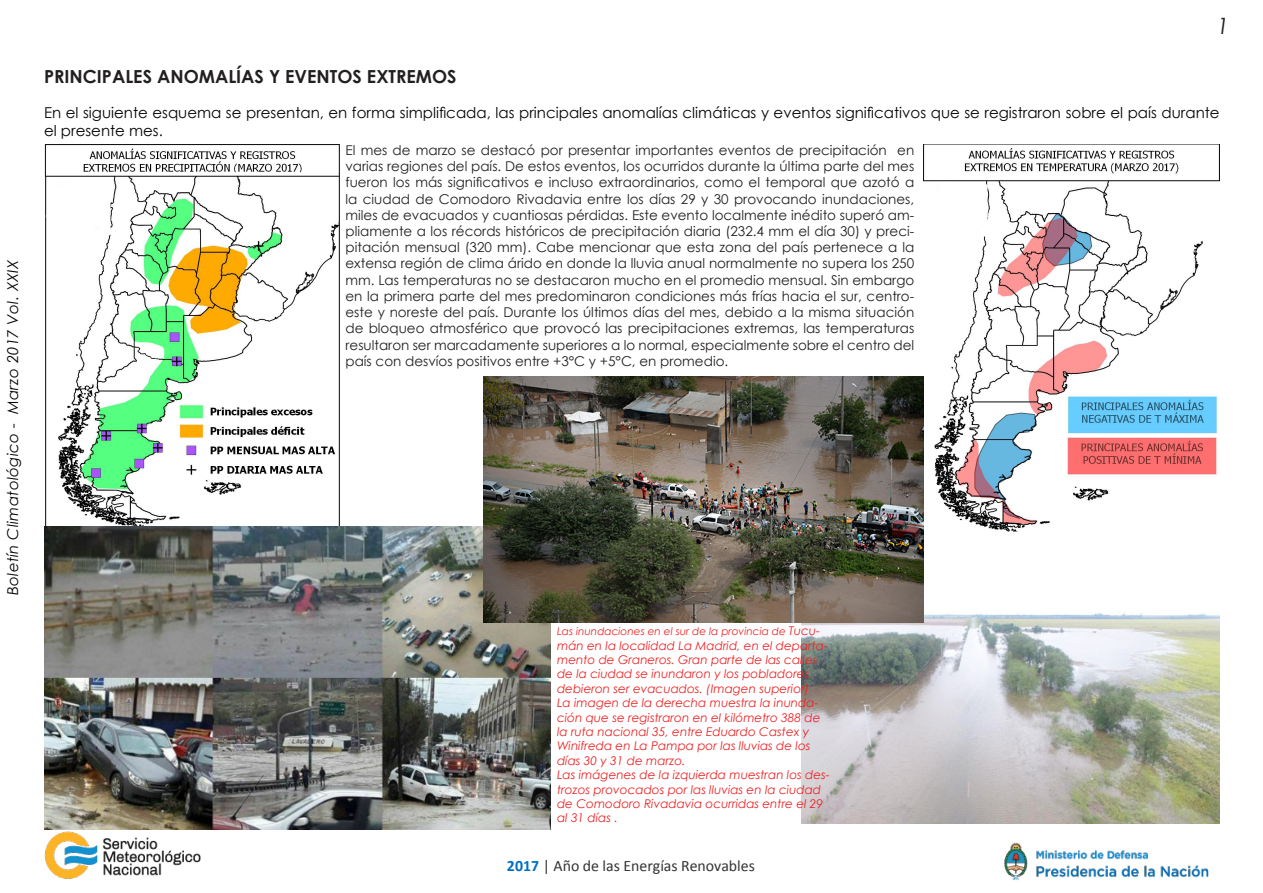
<style>
.page{position:relative;width:1263px;height:893px;background:#fff}
.page>*{position:absolute;margin:0;border:0;box-sizing:border-box;transform-origin:0 0}
.t1{font:italic 22.5px "Century Gothic";color:#231f20}
.t2{font:700 18px "Century Gothic";color:#231f20}
.t3{font:15.9px "Calibri";color:#333}
.t4{font:15px/18px "Century Gothic";color:#040503}
.t5{font:italic 15px "Century Gothic";letter-spacing:.02em;color:#040503}
.t6{font:13.5px/16.2px "Century Gothic";color:#231f20;text-align:justify}
.t7{font:italic 12px/14.4px "Century Gothic";color:#ee2123}
.t8{font:italic 10.5px "Century Gothic";color:#ee2123}
.s1{font-size:12px}
.s2{font-weight:700;color:#0070c0}
</style>
<div class="page">
<img style="left:44px;top:829px;width:160px;height:50px">
<img style="left:1004px;top:842px;width:205px;height:39px">
<img style="left:44px;top:145px;width:296px;height:381px">
<img style="left:923px;top:145px;width:296px;height:387px">
<img style="left:44px;top:526px;width:506px;height:303px">
<img style="left:802px;top:571px;width:417px;height:253px">
<img style="left:483px;top:377px;width:440px;height:246px">
<p class="t5" style="left:2px;top:595px;width:337px;rotate:-90deg">Boletín Climatológico - Marzo 2017 Vol. XXIX</p>
<p class="t1" style="left:1217px;top:10px;width:14px">1</p>
<p class="t2" style="left:44px;top:63px;width:414px">PRINCIPALES ANOMALÍAS Y EVENTOS EXTREMOS</p>
<p class="t4" style="left:44px;top:104px;width:1177px">En el siguiente esquema se presentan, en forma simplificada, las principales anomalías climáticas y eventos significativos que se registraron sobre el país durante el presente mes.</p>
<p class="t6" style="left:345px;top:142px;width:570px">El mes de marzo se destacó por presentar importantes eventos de precipitación en varias regiones del país. De estos eventos, los ocurridos durante la última parte del mes fueron los más significativos e incluso extraordinarios, como el temporal que azotó a la ciudad de Comodoro Rivadavia entre los días 29 y 30 provocando inundaciones, miles de evacuados y cuantiosas pérdidas. Este evento localmente inédito superó am&shy;pliamente a los récords históricos de precipitación diaria (232.4 mm el día 30) y preci&shy;pitación mensual (320 mm). Cabe mencionar que esta zona del país pertenece a la extensa región de clima árido en donde la lluvia anual normalmente no supera los 250 mm. Las temperaturas no se destacaron mucho en el promedio mensual. Sin embargo en la primera parte del mes predominaron condiciones más frías hacia el sur, centro&shy;este y noreste del país. Durante los últimos días del mes, debido a la misma situación de bloqueo atmosférico que provocó las precipitaciones extremas, las temperaturas resultaron ser marcadamente superiores a lo normal, especialmente sobre el centro del país con desvíos positivos entre +3°C y +5°C, en promedio.</p>
<p class="t8" style="left:557px;top:624px;width:265px">Las inundaciones en el sur de la provincia de <span class="s1">Tucu-</span></p>
<p class="t7" style="left:557px;top:638px;width:273px">mán en la localidad La Madrid, en el departa&shy;mento de Graneros. Gran parte de las calles de la ciudad se inundaron y los pobladores debieron ser evacuados. (Imagen superior)</p>
<p class="t7" style="left:557px;top:695px;width:265px">La imagen de la derecha muestra la inunda&shy;ción que se registraron en el kilómetro 388 de la ruta nacional 35, entre Eduardo Castex y Winifreda en La Pampa por las lluvias de los días 30 y 31 de marzo.</p>
<p class="t7" style="left:557px;top:767px;width:274px">Las imágenes de la izquierda muestran los des&shy;trozos provocados por las lluvias en la ciudad de Comodoro Rivadavia ocurridas entre el 29 al 31 días .</p>
<p class="t3" style="left:550px;top:851px;width:249px"><span class="s2">2017</span> | Año de las Energías Renovabl s</p>
<p class="t3" style="left:507px;top:855px;width:249px"><span class="s2">2017</span> | Año de las Energías Renovables</p>
</div>
